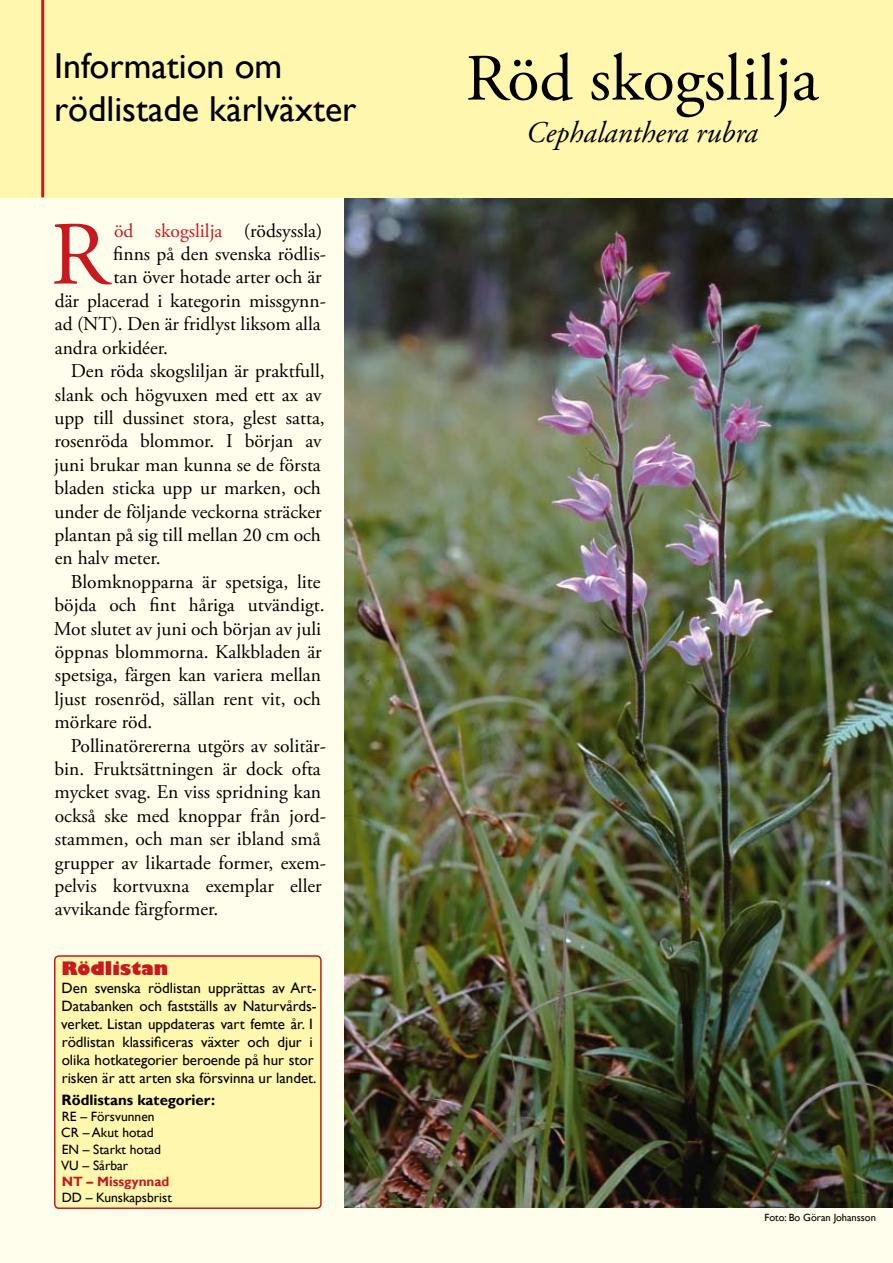
<style>
.page{position:relative;width:893px;height:1263px;background:#fffdec}
.page>*{position:absolute;margin:0;border:0;box-sizing:border-box;transform-origin:0 0}
.t1{font:90.15px "Adobe Garamond Pro";color:#c7191e}
.t2{font:66px "Adobe Garamond Pro";color:#000}
.t3{font:36px/43.2px "Gill Sans";color:#000}
.t4{font:italic 30px "Adobe Garamond Pro";color:#000}
.t5{font:19.5px "Adobe Garamond Pro";color:#000}
.t6{font:19.5px "Adobe Garamond Pro";color:#c7191e}
.t7{font:800 18px "Gill Sans";color:#c7191e}
.t8{font:15px/18px "Gill Sans";color:#000}
.t9{font:700 15px "Gill Sans";color:#000}
.t10{font:13.5px/16.2px "Gill Sans";color:#000}
.t11{font:700 13.5px "Gill Sans";color:#c7191e}
.t12{font:10.5px "Gill Sans";color:#000}
.s1{color:#000}
</style>
<div class="page">
<img style="left:344px;top:197px;width:549px;height:1011px">
<div style="left:0;top:0;width:893px;height:197px;background:#fff7ad"></div>
<hr style="left:41px;top:0;width:3px;height:197px;background:#c7191e">
<div style="left:55px;top:956px;width:266px;height:252px;background:#fff7ad;border-radius:4px"></div>
<div style="left:54px;top:955px;width:268px;height:254px;border:2px solid #c7191e;border-radius:4px"></div>
<h3 class="t3" style="left:54px;top:45px;width:304px">Information om rödlistade kärlväxter</h3>
<h2 class="t2" style="left:466px;top:39px;width:354px">Röd skogslilja</h2>
<h3 class="t4" style="left:526px;top:114px;width:233px">Cephalanthera rubra</h3>
<h1 class="t1" style="left:51px;top:201px;width:60px">R</h1>
<p class="t6" style="left:114px;top:219px;width:210px">öd skogslilja <span class="s1">(rödsyssla)</span></p>
<p class="t5" style="left:113px;top:242px;width:214px">finns på den svenska rödlis-</p>
<p class="t5" style="left:114px;top:266px;width:210px">tan över hotade arter och är</p>
<p class="t5" style="left:55px;top:289px;width:273px">där placerad i kategorin missgynn-</p>
<p class="t5" style="left:55px;top:312px;width:267px">ad (NT). Den är fridlyst liksom alla</p>
<p class="t5" style="left:55px;top:336px;width:115px">andra orkidéer.</p>
<p class="t5" style="left:71px;top:359px;width:255px">Den röda skogsliljan är praktfull,</p>
<p class="t5" style="left:55px;top:383px;width:268px">slank och högvuxen med ett ax av</p>
<p class="t5" style="left:54px;top:406px;width:272px">upp till dussinet stora, glest satta,</p>
<p class="t5" style="left:54px;top:429px;width:269px">rosenröda blommor. I början av</p>
<p class="t5" style="left:54px;top:453px;width:268px">juni brukar man kunna se de första</p>
<p class="t5" style="left:55px;top:476px;width:268px">bladen sticka upp ur marken, och</p>
<p class="t5" style="left:54px;top:500px;width:269px">under de följande veckorna sträcker</p>
<p class="t5" style="left:54px;top:523px;width:268px">plantan på sig till mellan 20 cm och</p>
<p class="t5" style="left:55px;top:546px;width:107px">en halv meter.</p>
<p class="t5" style="left:71px;top:570px;width:251px">Blomknopparna är spetsiga, lite</p>
<p class="t5" style="left:55px;top:593px;width:272px">böjda och fint håriga utvändigt.</p>
<p class="t5" style="left:54px;top:617px;width:269px">Mot slutet av juni och början av juli</p>
<p class="t5" style="left:55px;top:640px;width:268px">öppnas blommorna. Kalkbladen är</p>
<p class="t5" style="left:55px;top:663px;width:268px">spetsiga, färgen kan variera mellan</p>
<p class="t5" style="left:54px;top:687px;width:268px">ljust rosenröd, sällan rent vit, och</p>
<p class="t5" style="left:55px;top:710px;width:99px">mörkare röd.</p>
<p class="t5" style="left:71px;top:734px;width:257px">Pollinatörererna utgörs av solitär-</p>
<p class="t5" style="left:55px;top:757px;width:268px">bin. Fruktsättningen är dock ofta</p>
<p class="t5" style="left:55px;top:780px;width:268px">mycket svag. En viss spridning kan</p>
<p class="t5" style="left:55px;top:804px;width:273px">också ske med knoppar från jord-</p>
<p class="t5" style="left:55px;top:827px;width:267px">stammen, och man ser ibland små</p>
<p class="t5" style="left:55px;top:851px;width:273px">grupper av likartade former, exem-</p>
<p class="t5" style="left:54px;top:874px;width:269px">pelvis kortvuxna exemplar eller</p>
<p class="t5" style="left:55px;top:897px;width:165px">avvikande färgformer.</p>
<p class="t7" style="left:61px;top:957px;width:108px">Rödlistan</p>
<p class="t8" style="left:61px;top:979px;width:257px">Den svenska rödlistan upprättas av Art-Databanken och fastställs av Naturvårds&shy;verket. Listan uppdateras vart femte år. I rödlistan klassificeras växter och djur i olika hotkategorier beroende på hur stor risken är att arten ska försvinna ur landet.</p>
<p class="t9" style="left:62px;top:1091px;width:155px">Rödlistans kategorier:</p>
<p class="t10" style="left:61px;top:1109px;width:101px">RE – Försvunnen<br>CR – Akut hotad<br>EN – Starkt hotad<br>VU – Sårbar</p>
<p class="t11" style="left:62px;top:1173px;width:109px">NT – Missgynnad</p>
<p class="t10" style="left:62px;top:1190px;width:112px">DD – Kunskapsbrist</p>
<p class="t12" style="left:765px;top:1212px;width:113px">Foto: Bo Göran Johansson</p>
</div>
